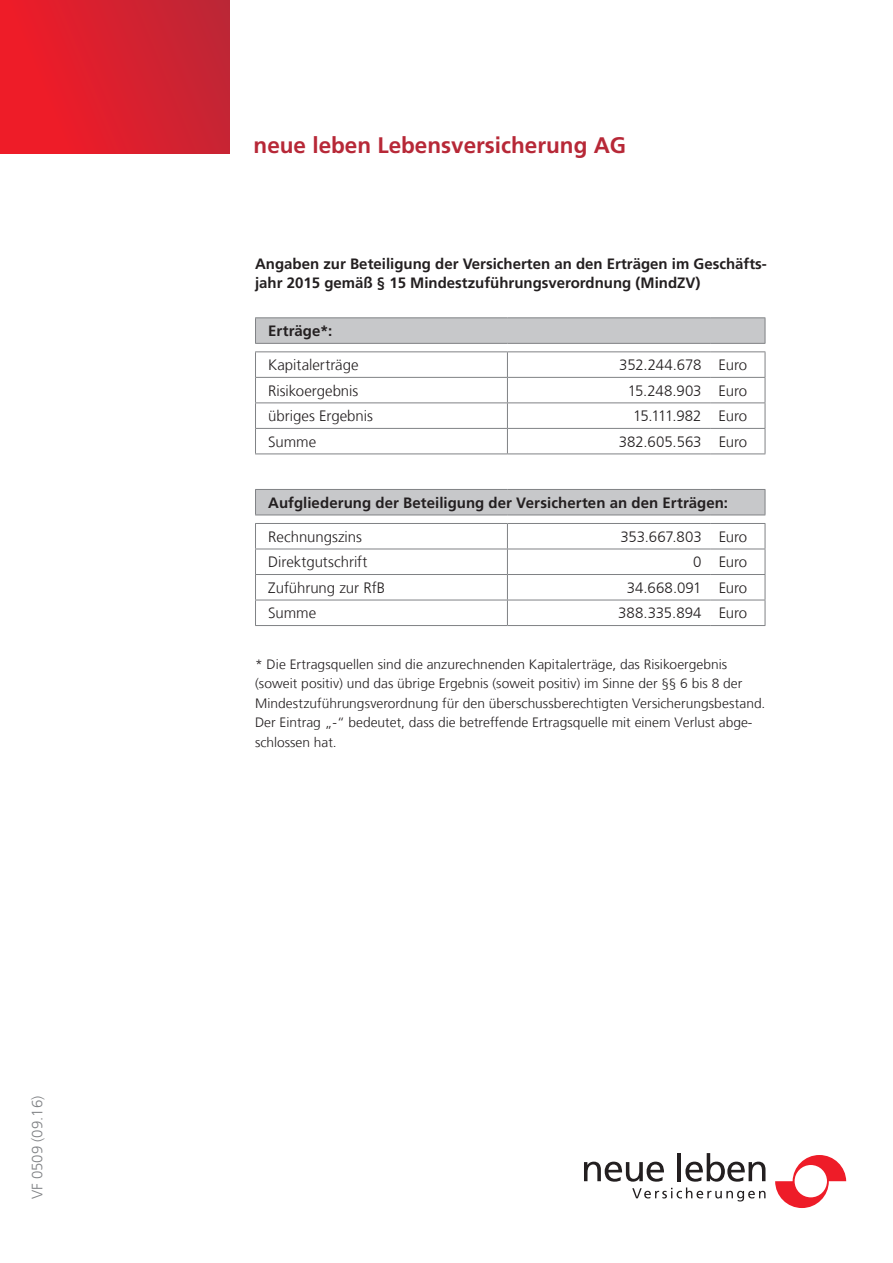
<style>
.page{position:relative;width:893px;height:1263px;background:#fff}
.page>*{position:absolute;margin:0;border:0;box-sizing:border-box;transform-origin:0 0}
.Headline_15_18{font:700 22.5px "Frutiger LT Com";color:#b72837}
.Tabelle{font:300 15px "Frutiger LT Com";letter-spacing:-.005em;color:#231f20}
.Headline_15_18-2{font:700 15px/19.5px "Frutiger LT Com";color:#231f20}
.Tabelle-2{font:700 15px "Frutiger LT Com";letter-spacing:.005em;color:#231f20}
.Drucknummer_10_15{font:300 15px "Frutiger LT Com";color:#808285}
.Aufzählung_Bullitpoi{font:300 13.5px/19.5px "Frutiger LT Com";color:#231f20}
</style>
<div class="page">
<div style="left:0;top:0;width:230px;height:153px;background:linear-gradient(to right,#f31a27,#c12535)"></div>
<svg style="left:255px;top:318px;width:510px;height:197px"></svg>
<hr style="left:255px;top:317px;width:252px;height:1px;background:#808285">
<svg style="left:255px;top:318px;width:1px;height:25px"></svg>
<hr style="left:507px;top:317px;width:203px;height:1px;background:#808285">
<hr style="left:710px;top:317px;width:55px;height:1px;background:#808285">
<svg style="left:765px;top:318px;width:1px;height:25px"></svg>
<hr style="left:255px;top:343px;width:252px;height:1px;background:#808285">
<hr style="left:507px;top:343px;width:203px;height:1px;background:#808285">
<hr style="left:710px;top:343px;width:55px;height:1px;background:#808285">
<hr style="left:255px;top:351px;width:252px;height:1px;background:#808285">
<hr style="left:507px;top:351px;width:203px;height:1px;background:#808285">
<hr style="left:710px;top:351px;width:55px;height:1px;background:#808285">
<hr style="left:255px;top:377px;width:252px;height:1px;background:#808285">
<hr style="left:507px;top:377px;width:203px;height:1px;background:#808285">
<hr style="left:710px;top:377px;width:55px;height:1px;background:#808285">
<hr style="left:255px;top:402px;width:252px;height:1px;background:#808285">
<hr style="left:507px;top:402px;width:203px;height:1px;background:#808285">
<hr style="left:710px;top:402px;width:55px;height:1px;background:#808285">
<hr style="left:255px;top:428px;width:252px;height:1px;background:#808285">
<svg style="left:255px;top:352px;width:1px;height:101px"></svg>
<hr style="left:507px;top:428px;width:203px;height:1px;background:#808285">
<svg style="left:507px;top:352px;width:1px;height:101px"></svg>
<hr style="left:710px;top:428px;width:55px;height:1px;background:#808285">
<svg style="left:765px;top:352px;width:1px;height:101px"></svg>
<hr style="left:255px;top:453px;width:252px;height:1px;background:#808285">
<hr style="left:507px;top:453px;width:203px;height:1px;background:#808285">
<hr style="left:710px;top:453px;width:55px;height:1px;background:#808285">
<hr style="left:255px;top:489px;width:252px;height:1px;background:#808285">
<svg style="left:255px;top:490px;width:1px;height:25px"></svg>
<hr style="left:507px;top:489px;width:203px;height:1px;background:#808285">
<hr style="left:710px;top:489px;width:55px;height:1px;background:#808285">
<svg style="left:765px;top:490px;width:1px;height:25px"></svg>
<hr style="left:255px;top:515px;width:252px;height:1px;background:#808285">
<hr style="left:507px;top:515px;width:203px;height:1px;background:#808285">
<hr style="left:710px;top:515px;width:55px;height:1px;background:#808285">
<hr style="left:255px;top:523px;width:252px;height:1px;background:#808285">
<hr style="left:507px;top:523px;width:203px;height:1px;background:#808285">
<hr style="left:710px;top:523px;width:55px;height:1px;background:#808285">
<hr style="left:255px;top:549px;width:252px;height:1px;background:#808285">
<hr style="left:507px;top:549px;width:203px;height:1px;background:#808285">
<hr style="left:710px;top:549px;width:55px;height:1px;background:#808285">
<hr style="left:255px;top:574px;width:252px;height:1px;background:#808285">
<hr style="left:507px;top:574px;width:203px;height:1px;background:#808285">
<hr style="left:710px;top:574px;width:55px;height:1px;background:#808285">
<hr style="left:255px;top:600px;width:252px;height:1px;background:#808285">
<svg style="left:255px;top:524px;width:1px;height:101px"></svg>
<hr style="left:507px;top:600px;width:203px;height:1px;background:#808285">
<svg style="left:507px;top:524px;width:1px;height:101px"></svg>
<hr style="left:710px;top:600px;width:55px;height:1px;background:#808285">
<svg style="left:765px;top:524px;width:1px;height:101px"></svg>
<hr style="left:255px;top:625px;width:252px;height:1px;background:#808285">
<hr style="left:507px;top:625px;width:203px;height:1px;background:#808285">
<hr style="left:710px;top:625px;width:55px;height:1px;background:#808285">
<svg style="left:775px;top:1155px;width:71px;height:53px"></svg>
<svg style="left:584px;top:1153px;width:181px;height:48px"></svg>
<p class="Drucknummer_10_15" style="left:29px;top:1199px;width:105px;rotate:-90deg">VF 0509 (09.16)</p>
<p class="Headline_15_18" style="left:254px;top:132px;width:374px">neue leben Lebensversicherung AG</p>
<p class="Headline_15_18-2" style="left:255px;top:254px;width:513px">Angaben zur Beteiligung der Versicherten an den Erträgen im Geschäfts&shy;jahr 2015 gemäß § 15 Mindestzuführungsverordnung (MindZV)</p>
<p class="Tabelle-2" style="left:268px;top:322px;width:66px">Erträge*:</p>
<p class="Tabelle" style="left:268px;top:356px;width:92px">Kapitalerträge</p>
<p class="Tabelle" style="left:619px;top:356px;width:84px">352.244.678</p>
<p class="Tabelle" style="left:719px;top:356px;width:30px">Euro</p>
<p class="Tabelle" style="left:268px;top:382px;width:92px">Risikoergebnis</p>
<p class="Tabelle" style="left:628px;top:382px;width:75px">15.248.903</p>
<p class="Tabelle" style="left:719px;top:382px;width:30px">Euro</p>
<p class="Tabelle" style="left:268px;top:407px;width:106px">übriges Ergebnis</p>
<p class="Tabelle" style="left:633px;top:407px;width:70px">15.111.982</p>
<p class="Tabelle" style="left:719px;top:407px;width:30px">Euro</p>
<p class="Tabelle" style="left:268px;top:433px;width:50px">Summe</p>
<p class="Tabelle" style="left:619px;top:433px;width:84px">382.605.563</p>
<p class="Tabelle" style="left:719px;top:433px;width:30px">Euro</p>
<p class="Tabelle-2" style="left:268px;top:494px;width:461px">Aufgliederung der Beteiligung der Versicherten an den Erträgen:</p>
<p class="Tabelle" style="left:268px;top:528px;width:95px">Rechnungszins</p>
<p class="Tabelle" style="left:620px;top:528px;width:83px">353.667.803</p>
<p class="Tabelle" style="left:719px;top:528px;width:30px">Euro</p>
<p class="Tabelle" style="left:268px;top:553px;width:101px">Direktgutschrift</p>
<p class="Tabelle" style="left:693px;top:553px;width:10px">0</p>
<p class="Tabelle" style="left:719px;top:553px;width:30px">Euro</p>
<p class="Tabelle" style="left:268px;top:579px;width:118px">Zuführung zur RfB</p>
<p class="Tabelle" style="left:627px;top:579px;width:76px">34.668.091</p>
<p class="Tabelle" style="left:719px;top:579px;width:30px">Euro</p>
<p class="Tabelle" style="left:268px;top:604px;width:50px">Summe</p>
<p class="Tabelle" style="left:618px;top:604px;width:85px">388.335.894</p>
<p class="Tabelle" style="left:719px;top:604px;width:30px">Euro</p>
<p class="Aufzählung_Bullitpoi" style="left:255px;top:654px;width:512px">* Die Ertragsquellen sind die anzurechnenden Kapitalerträge, das Risikoergebnis (soweit positiv) und das übrige Ergebnis (soweit positiv) im Sinne der §§ 6 bis 8 der Mindestzuführungsverordnung für den überschussberechtigten Versicherungsbestand.<br>Der Eintrag „-“ bedeutet, dass die betreffende Ertragsquelle mit einem Verlust abge&shy;schlossen hat.</p>
</div>
